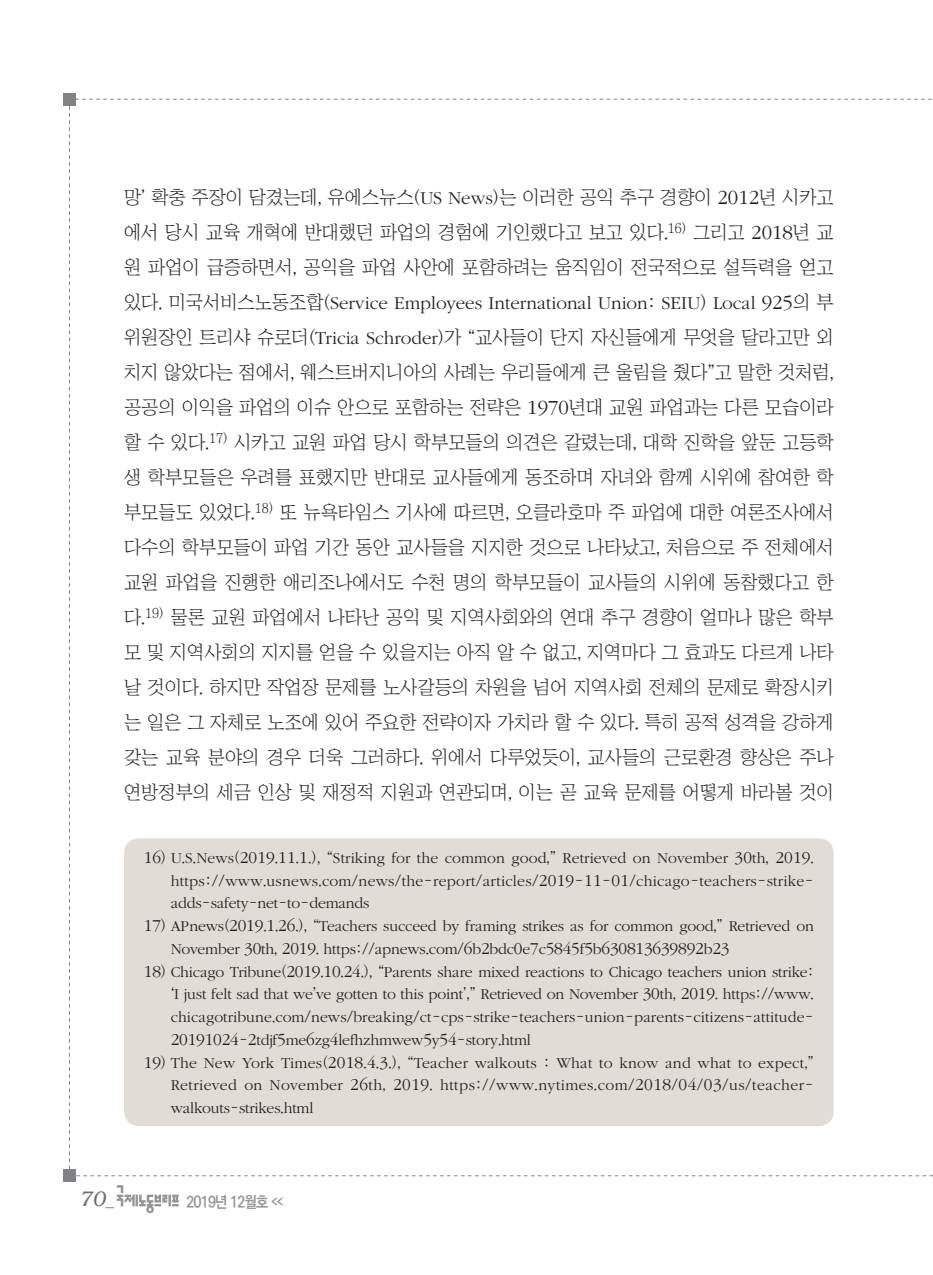
<style>
.page{position:relative;width:933px;height:1275px;background:#fff}
.page>*{position:absolute;margin:0;border:0;box-sizing:border-box;transform-origin:0 0}
.t1{font:italic 300 21px "Bookman";color:#6c6d70}
.t2{font:18.9px/35px "Chosunilbo NM";color:#231f20;text-align:justify}
.각주{font:300 15.75px/22.8px "ITC Garamond Std";letter-spacing:-.01em;color:#231f20;text-align:justify}
.t3{font:700 15.75px "Ko Pub Dotum";letter-spacing:-.055em;color:#939598;scale:.9 1}
.s1{font-family:"ITC Garamond Std";font-weight:300}
.s2{font-family:"ITC Garamond Std";font-weight:300;font-size:20.82px}
.s3{font-size:17.32px}
.s4{font-family:"Chosunilbo NM";font-weight:400}
.s5{font-family:"Helvetica";font-weight:400;font-style:normal;font-size:17.5px}
.s6{font-size:7.88px}
</style>
<div class="page">
<div style="left:64px;top:1170px;width:12px;height:12px;background:#808285"></div>
<div style="left:64px;top:93px;width:12px;height:12px;background:#808285"></div>
<svg style="left:117px;top:1185px;width:62px;height:28px"></svg>
<div style="left:124px;top:838px;width:709px;height:288px;background:#e1dcd5;border-radius:15px"></div>
<p class="t2" style="left:124px;top:179px;width:711px">망’ 확충 주장이 담겼는데, 유에스뉴스(<span class="s1">US News</span>)는 이러한 공익 추구 경향이 <span class="s2">2012</span>년 시카고 에서 당시 교육 개혁에 반대했던 파업의 경험에 기인했다고 보고 있다.<sup>16)</sup> 그리고 <span class="s2">2018</span>년 교 원 파업이 급증하면서, 공익을 파업 사안에 포함하려는 움직임이 전국적으로 설득력을 얻고 있다. 미국서비스노동조합(<span class="s1">Service Employees International Union</span>: <span class="s1">SEIU</span>) <span class="s1">Local</span> <span class="s2">925</span>의 부 위원장인 트리샤 슈로더(<span class="s1">Tricia Schroder</span>)가 “교사들이 단지 자신들에게 무엇을 달라고만 외 치지 않았다는 점에서, 웨스트버지니아의 사례는 우리들에게 큰 울림을 줬다”고 말한 것처럼, 공공의 이익을 파업의 이슈 안으로 포함하는 전략은 <span class="s2">1970</span>년대 교원 파업과는 다른 모습이라 할 수 있다.<sup>17)</sup> 시카고 교원 파업 당시 학부모들의 의견은 갈렸는데, 대학 진학을 앞둔 고등학 생 학부모들은 우려를 표했지만 반대로 교사들에게 동조하며 자녀와 함께 시위에 참여한 학 부모들도 있었다.<sup>18)</sup> 또 뉴욕타임스 기사에 따르면, 오클라호마 주 파업에 대한 여론조사에서 다수의 학부모들이 파업 기간 동안 교사들을 지지한 것으로 나타났고, 처음으로 주 전체에서 교원 파업을 진행한 애리조나에서도 수천 명의 학부모들이 교사들의 시위에 동참했다고 한 다.<sup>19)</sup> 물론 교원 파업에서 나타난 공익 및 지역사회와의 연대 추구 경향이 얼마나 많은 학부 모 및 지역사회의 지지를 얻을 수 있을지는 아직 알 수 없고, 지역마다 그 효과도 다르게 나타 날 것이다. 하지만 작업장 문제를 노사갈등의 차원을 넘어 지역사회 전체의 문제로 확장시키 는 일은 그 자체로 노조에 있어 주요한 전략이자 가치라 할 수 있다. 특히 공적 성격을 강하게 갖는 교육 분야의 경우 더욱 그러하다. 위에서 다루었듯이, 교사들의 근로환경 향상은 주나 연방정부의 세금 인상 및 재정적 지원과 연관되며, 이는 곧 교육 문제를 어떻게 바라볼 것이</p>
<p class="각주" style="left:171px;top:847px;width:644px;text-indent:-27px"><span class="s3">16</span><span class="s4">)</span> U<span class="s4">.</span>S<span class="s4">.</span>News<span class="s4">(</span><span class="s3">2019</span><span class="s4">.</span><span class="s3">11</span><span class="s4">.</span><span class="s3">1</span><span class="s4">.), “</span>Striking for the common good<span class="s4">,”</span> Retrieved on November <span class="s3">30</span>th<span class="s4">,</span> <span class="s3">2019</span><span class="s4">. </span>https<span class="s4">://</span>www<span class="s4">.</span>usnews<span class="s4">.</span>com<span class="s4">/</span>news<span class="s4">/</span>the<span class="s4">-</span>report<span class="s4">/</span>articles<span class="s4">/</span><span class="s3">2019</span><span class="s4">-</span><span class="s3">11</span><span class="s4">-</span><span class="s3">01</span><span class="s4">/</span>chicago<span class="s4">-</span>teachers<span class="s4">-</span>strike&shy;adds<span class="s4">-</span>safety<span class="s4">-</span>net<span class="s4">-</span>to<span class="s4">-</span>demands</p>
<p class="각주" style="left:171px;top:915px;width:644px;text-indent:-27px"><span class="s3">17</span><span class="s4">)</span> APnews<span class="s4">(</span><span class="s3">2019</span><span class="s4">.</span><span class="s3">1</span><span class="s4">.</span><span class="s3">26</span><span class="s4">.), “</span>Teachers succeed by framing strikes as for common good<span class="s4">,”</span> Retrieved on<br>November <span class="s3">30</span>th<span class="s4">,</span> <span class="s3">2019</span><span class="s4">.</span> https<span class="s4">://</span>apnews<span class="s4">.</span>com<span class="s4">/</span><span class="s3">6</span>b<span class="s3">2</span>bdc<span class="s3">0</span>e<span class="s3">7</span>c<span class="s3">5845</span>f<span class="s3">5</span>b<span class="s3">630813639892</span>b<span class="s3">23</span></p>
<p class="각주" style="left:171px;top:960px;width:644px;text-indent:-27px"><span class="s3">18</span><span class="s4">)</span> Chicago Tribune<span class="s4">(</span><span class="s3">2019</span><span class="s4">.</span><span class="s3">10</span><span class="s4">.</span><span class="s3">24</span><span class="s4">.), “</span>Parents share mixed reactions to Chicago teachers union strike<span class="s4">: ‘</span>I just felt sad that we<span class="s4">’</span>ve gotten to this point<span class="s4">’,”</span> Retrieved on November <span class="s3">30</span>th<span class="s4">,</span> <span class="s3">2019</span><span class="s4">.</span> https<span class="s4">://</span>www<span class="s4">. </span>chicagotribune<span class="s4">.</span>com<span class="s4">/</span>news<span class="s4">/</span>breaking<span class="s4">/</span>ct<span class="s4">-</span>cps<span class="s4">-</span>strike<span class="s4">-</span>teachers<span class="s4">-</span>union<span class="s4">-</span>parents<span class="s4">-</span>citizens<span class="s4">-</span>attitude<span class="s4">-</span><span class="s3">20191024</span><span class="s4">-</span><span class="s3">2</span>tdjf<span class="s3">5</span>me<span class="s3">6</span>zg<span class="s3">4</span>lefhzhmwew<span class="s3">5</span>y<span class="s3">54</span><span class="s4">-</span>story<span class="s4">.</span>html</p>
<p class="각주" style="left:171px;top:1051px;width:644px;text-indent:-27px"><span class="s3">19</span><span class="s4">)</span> The New York Times<span class="s4">(</span><span class="s3">2018</span><span class="s4">.</span><span class="s3">4</span><span class="s4">.</span><span class="s3">3</span><span class="s4">.), “</span>Teacher walkouts <span class="s4">:</span> What to know and what to expect<span class="s4">,” </span>Retrieved on November <span class="s3">26</span>th<span class="s4">,</span> <span class="s3">2019</span><span class="s4">.</span> https<span class="s4">://</span>www<span class="s4">.</span>nytimes<span class="s4">.</span>com<span class="s4">/</span><span class="s3">2018</span><span class="s4">/</span><span class="s3">04</span><span class="s4">/</span><span class="s3">03</span><span class="s4">/</span>us<span class="s4">/</span>teacher&shy;walkouts<span class="s4">-</span>strikes<span class="s4">.</span>html</p>
<h1 class="t1" style="left:79px;top:1187px;width:36px">70<span class="s5">_</span></h1>
<p class="t3" style="left:186px;top:1194px;width:109px">2019년 12월호 <span class="s6">&lt;&lt;</span></p>
</div>
